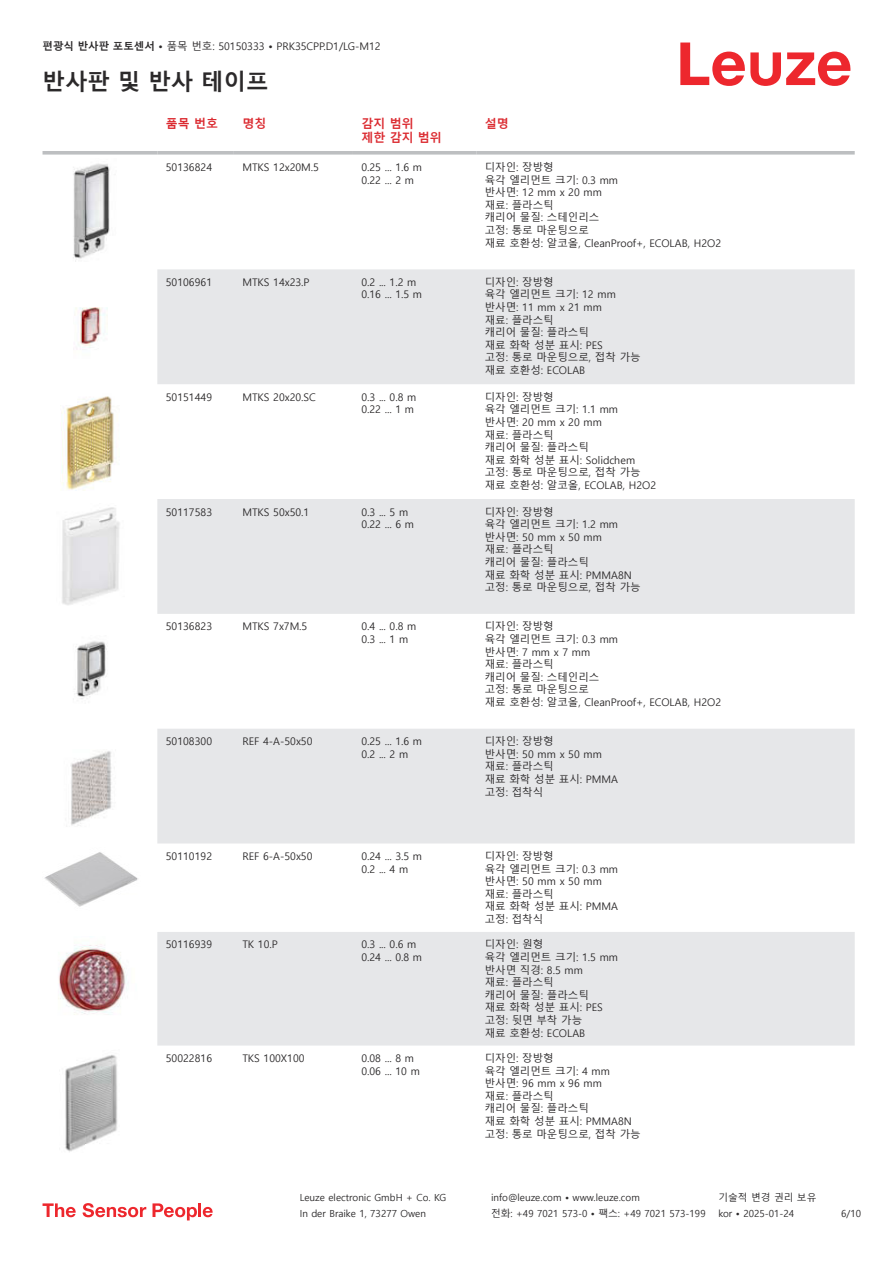
<style>
.page{position:relative;width:893px;height:1263px;background:#fff}
.page>*{position:absolute;margin:0;border:0;box-sizing:border-box;transform-origin:0 0}
.t1{font:700 22.5px "Malgun Gothic";color:#2b292a}
.t2{font:700 12px/14.4px "Malgun Gothic";color:#db2a30}
.t3{font:10.5px/12.6px "Malgun Gothic";color:#2b292a}
.t4{font:9.75px "Malgun Gothic";color:#2b292a}
.s1{font-weight:700}
</style>
<div class="page">
<svg style="left:680px;top:43px;width:170px;height:43px"></svg>
<svg style="left:157px;top:269px;width:698px;height:776px;fill:#e6e7e9"></svg>
<svg style="left:43px;top:151px;width:114px;height:4px"></svg>
<svg style="left:157px;top:151px;width:77px;height:4px"></svg>
<svg style="left:234px;top:151px;width:119px;height:4px"></svg>
<svg style="left:353px;top:151px;width:123px;height:4px"></svg>
<svg style="left:476px;top:151px;width:379px;height:4px;background:#c3c5c7"></svg>
<img style="left:73px;top:163px;width:37px;height:99px">
<img style="left:75px;top:307px;width:33px;height:42px">
<img style="left:61px;top:396px;width:53px;height:95px">
<img style="left:62px;top:507px;width:58px;height:98px">
<img style="left:76px;top:641px;width:31px;height:58px">
<img style="left:71px;top:751px;width:41px;height:75px">
<img style="left:44px;top:852px;width:94px;height:55px">
<img style="left:58px;top:945px;width:69px;height:70px">
<img style="left:65px;top:1055px;width:53px;height:97px">
<svg style="left:43px;top:1203px;width:33px;height:14px"></svg>
<svg style="left:83px;top:1203px;width:63px;height:14px"></svg>
<svg style="left:153px;top:1203px;width:44px;height:17px"></svg>
<hr style="left:198px;top:1203px;width:3px;height:14px;background:#ed272d">
<svg style="left:203px;top:1207px;width:10px;height:10px"></svg>
<p class="t3" style="left:43px;top:40px;width:340px"><span class="s1">편광식 반사판 포토센서 •</span> 품목 번호: 50150333 <span class="s1">•</span> PRK35CPP.D1/LG-M12</p>
<h1 class="t1" style="left:43px;top:69px;width:228px">반사판 및 반사 테이프</h1>
<p class="t2" style="left:166px;top:116px;width:54px">품목 번호</p>
<p class="t2" style="left:242px;top:116px;width:25px">명칭</p>
<p class="t2" style="left:361px;top:116px;width:82px">감지 범위<br>제한 감지 범위</p>
<p class="t2" style="left:485px;top:116px;width:25px">설명</p>
<p class="t3" style="left:166px;top:161px;width:48px">50136824</p>
<p class="t3" style="left:242px;top:161px;width:78px">MTKS 12x20M.5</p>
<p class="t3" style="left:361px;top:161px;width:62px">0.25 ... 1.6 m<br>0.22 ... 2 m</p>
<p class="t3" style="left:485px;top:161px;width:238px">디자인: 장방형<br>육각 엘리먼트 크기: 0.3 mm<br>반사면: 12 mm x 20 mm<br>재료: 플라스틱<br>캐리어 물질: 스테인리스<br>고정: 통로 마운팅으로<br>재료 호환성: 알코올, CleanProof+, ECOLAB, H2O2</p>
<p class="t3" style="left:166px;top:276px;width:48px">50106961</p>
<p class="t3" style="left:242px;top:276px;width:69px">MTKS 14x23.P</p>
<p class="t3" style="left:361px;top:276px;width:62px">0.2 ... 1.2 m<br>0.16 ... 1.5 m</p>
<p class="t3" style="left:485px;top:276px;width:157px">디자인: 장방형<br>육각 엘리먼트 크기: 12 mm 반사면: 11 mm x 21 mm<br>재료: 플라스틱<br>캐리어 물질: 플라스틱<br>재료 화학 성분 표시: PES<br>고정: 통로 마운팅으로, 접착 가능 재료 호환성: ECOLAB</p>
<p class="t3" style="left:166px;top:391px;width:48px">50151449</p>
<p class="t3" style="left:242px;top:391px;width:75px">MTKS 20x20.SC</p>
<p class="t3" style="left:361px;top:391px;width:56px">0.3 ... 0.8 m<br>0.22 ... 1 m</p>
<p class="t3" style="left:485px;top:391px;width:173px">디자인: 장방형<br>육각 엘리먼트 크기: 1.1 mm<br>반사면: 20 mm x 20 mm<br>재료: 플라스틱<br>캐리어 물질: 플라스틱<br>재료 화학 성분 표시: Solidchem 고정: 통로 마운팅으로, 접착 가능 재료 호환성: 알코올, ECOLAB, H2O2</p>
<p class="t3" style="left:166px;top:506px;width:48px">50117583</p>
<p class="t3" style="left:242px;top:506px;width:68px">MTKS 50x50.1</p>
<p class="t3" style="left:361px;top:506px;width:54px">0.3 ... 5 m<br>0.22 ... 6 m</p>
<p class="t3" style="left:485px;top:506px;width:157px">디자인: 장방형<br>육각 엘리먼트 크기: 1.2 mm 반사면: 50 mm x 50 mm<br>재료: 플라스틱<br>캐리어 물질: 플라스틱<br>재료 화학 성분 표시: PMMA8N 고정: 통로 마운팅으로, 접착 가능</p>
<p class="t3" style="left:166px;top:620px;width:48px">50136823</p>
<p class="t3" style="left:242px;top:620px;width:66px">MTKS 7x7M.5</p>
<p class="t3" style="left:361px;top:620px;width:56px">0.4 ... 0.8 m<br>0.3 ... 1 m</p>
<p class="t3" style="left:485px;top:620px;width:238px">디자인: 장방형<br>육각 엘리먼트 크기: 0.3 mm<br>반사면: 7 mm x 7 mm<br>재료: 플라스틱<br>캐리어 물질: 스테인리스<br>고정: 통로 마운팅으로<br>재료 호환성: 알코올, CleanProof+, ECOLAB, H2O2</p>
<p class="t3" style="left:166px;top:735px;width:48px">50108300</p>
<p class="t3" style="left:242px;top:735px;width:72px">REF 4-A-50x50</p>
<p class="t3" style="left:361px;top:735px;width:62px">0.25 ... 1.6 m<br>0.2 ... 2 m</p>
<p class="t3" style="left:485px;top:735px;width:135px">디자인: 장방형<br>반사면: 50 mm x 50 mm 재료: 플라스틱<br>재료 화학 성분 표시: PMMA 고정: 접착식</p>
<p class="t3" style="left:166px;top:850px;width:48px">50110192</p>
<p class="t3" style="left:242px;top:850px;width:72px">REF 6-A-50x50</p>
<p class="t3" style="left:361px;top:850px;width:62px">0.24 ... 3.5 m<br>0.2 ... 4 m</p>
<p class="t3" style="left:485px;top:850px;width:135px">디자인: 장방형<br>육각 엘리먼트 크기: 0.3 mm 반사면: 50 mm x 50 mm 재료: 플라스틱<br>재료 화학 성분 표시: PMMA 고정: 접착식</p>
<p class="t3" style="left:166px;top:938px;width:48px">50116939</p>
<p class="t3" style="left:242px;top:938px;width:37px">TK 10.P</p>
<p class="t3" style="left:361px;top:938px;width:62px">0.3 ... 0.6 m<br>0.24 ... 0.8 m</p>
<p class="t3" style="left:485px;top:938px;width:135px">디자인: 원형<br>육각 엘리먼트 크기: 1.5 mm 반사면 직경: 8.5 mm<br>재료: 플라스틱<br>캐리어 물질: 플라스틱<br>재료 화학 성분 표시: PES 고정: 뒷면 부착 가능<br>재료 호환성: ECOLAB</p>
<p class="t3" style="left:166px;top:1052px;width:48px">50022816</p>
<p class="t3" style="left:242px;top:1052px;width:64px">TKS 100X100</p>
<p class="t3" style="left:361px;top:1052px;width:60px">0.08 ... 8 m<br>0.06 ... 10 m</p>
<p class="t3" style="left:485px;top:1052px;width:157px">디자인: 장방형<br>육각 엘리먼트 크기: 4 mm 반사면: 96 mm x 96 mm<br>재료: 플라스틱<br>캐리어 물질: 플라스틱<br>재료 화학 성분 표시: PMMA8N 고정: 통로 마운팅으로, 접착 가능</p>
<p class="t4" style="left:300px;top:1192px;width:148px">Leuze electronic GmbH + Co. KG</p>
<p class="t4" style="left:491px;top:1192px;width:150px">info@leuze.com • www.leuze.com</p>
<p class="t4" style="left:718px;top:1192px;width:100px">기술적 변경 권리 보유</p>
<p class="t4" style="left:300px;top:1208px;width:128px">In der Braike 1, 73277 Owen</p>
<p class="t4" style="left:491px;top:1208px;width:216px">전화: +49 7021 573-0 • 팩스: +49 7021 573-199</p>
<p class="t4" style="left:718px;top:1208px;width:77px">kor • 2025-01-24</p>
<p class="t4" style="left:841px;top:1208px;width:21px">6/10</p>
</div>
